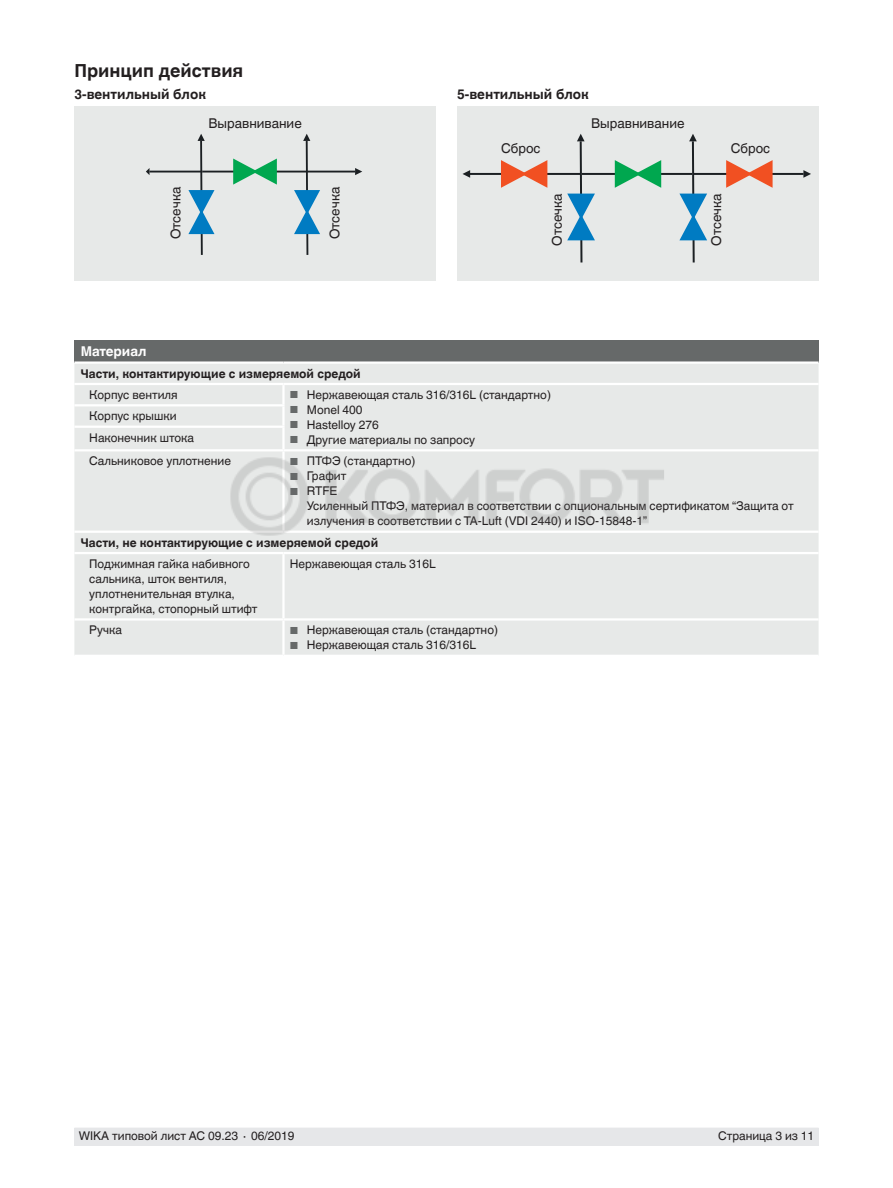
<style>
.page{position:relative;width:893px;height:1188px;background:#fff}
.page>*{position:absolute;margin:0;border:0;box-sizing:border-box;transform-origin:0 0}
.t1{font:700 18px "Helvetica World";color:#231f20}
.t2{font:13.5px "Helvetica World";color:#231f20}
.t3{font:700 13.5px "Helvetica World";color:#231f20}
.t4{font:700 13.5px "Helvetica World";color:#fff}
.t5{font:12px/15px "Helvetica World";color:#231f20}
.t6{font:700 12px "Helvetica World";color:#231f20}
.s1{font-size:10.2px;color:#666969}
</style>
<div class="page">
<div style="left:74px;top:1128px;width:745px;height:17px;background:#e6e7e9"></div>
<div style="left:74px;top:106px;width:362px;height:174px;background:#e7e9e8"></div>
<hr style="left:202px;top:171px;width:104px;height:2px;background:#1c2023">
<svg style="left:233px;top:159px;width:44px;height:26px"></svg>
<svg style="left:188px;top:134px;width:26px;height:121px"></svg>
<hr style="left:149px;top:171px;width:53px;height:2px;background:#1c2023">
<svg style="left:146px;top:168px;width:4px;height:7px"></svg>
<svg style="left:294px;top:134px;width:26px;height:121px"></svg>
<hr style="left:306px;top:171px;width:49px;height:2px;background:#1c2023">
<svg style="left:355px;top:168px;width:7px;height:7px"></svg>
<div style="left:457px;top:106px;width:362px;height:174px;background:#e7e9e8"></div>
<hr style="left:582px;top:173px;width:110px;height:2px;background:#1c2023">
<svg style="left:615px;top:160px;width:46px;height:28px"></svg>
<svg style="left:567px;top:134px;width:28px;height:129px"></svg>
<svg style="left:679px;top:134px;width:28px;height:129px"></svg>
<hr style="left:693px;top:173px;width:111px;height:2px;background:#1c2023">
<svg style="left:803px;top:170px;width:8px;height:8px"></svg>
<svg style="left:726px;top:160px;width:47px;height:28px"></svg>
<hr style="left:470px;top:173px;width:110px;height:2px;background:#1c2023">
<svg style="left:462px;top:170px;width:8px;height:8px"></svg>
<svg style="left:501px;top:160px;width:46px;height:28px"></svg>
<div style="left:74px;top:340px;width:745px;height:23px;background:#666969"></div>
<div style="left:74px;top:364px;width:745px;height:291px;background:#e7e9e8"></div>
<hr style="left:74px;top:531px;width:209px;height:2px;background:#fff">
<hr style="left:283px;top:531px;width:536px;height:2px;background:#fff">
<hr style="left:74px;top:404px;width:211px;height:2px;background:#fff">
<hr style="left:74px;top:426px;width:211px;height:2px;background:#fff">
<hr style="left:282px;top:385px;width:3px;height:19px;background:#fff">
<hr style="left:282px;top:406px;width:3px;height:20px;background:#fff">
<hr style="left:282px;top:428px;width:3px;height:21px;background:#fff">
<hr style="left:282px;top:621px;width:3px;height:34px;background:#fff">
<hr style="left:74px;top:383px;width:209px;height:2px;background:#fff">
<hr style="left:283px;top:383px;width:536px;height:2px;background:#fff">
<hr style="left:74px;top:449px;width:209px;height:2px;background:#fff">
<hr style="left:283px;top:449px;width:536px;height:2px;background:#fff">
<hr style="left:74px;top:361px;width:209px;height:3px;background:#fff">
<hr style="left:283px;top:361px;width:536px;height:3px;background:#fff">
<hr style="left:283px;top:552px;width:536px;height:2px;background:#fff">
<hr style="left:283px;top:618px;width:536px;height:3px;background:#fff">
<hr style="left:74px;top:552px;width:209px;height:2px;background:#fff">
<hr style="left:282px;top:554px;width:3px;height:64px;background:#fff">
<hr style="left:74px;top:618px;width:209px;height:3px;background:#fff">
<img style="left:223px;top:447px;width:447px;height:98px">
<h1 class="t1" style="left:74px;top:60px;width:170px">Принцип действия</h1>
<p class="t3" style="left:74px;top:86px;width:133px">3-вентильный блок</p>
<p class="t3" style="left:457px;top:86px;width:133px">5-вентильный блок</p>
<p class="t2" style="left:208px;top:116px;width:95px">Выравнивание</p>
<p class="t2" style="left:591px;top:116px;width:95px">Выравнивание</p>
<p class="t2" style="left:501px;top:140px;width:41px">Сброс</p>
<p class="t2" style="left:731px;top:140px;width:41px">Сброс</p>
<p class="t2" style="left:168px;top:239px;width:54px;rotate:-90deg">Отсечка</p>
<p class="t2" style="left:327px;top:239px;width:54px;rotate:-90deg">Отсечка</p>
<p class="t2" style="left:549px;top:246px;width:54px;rotate:-90deg">Отсечка</p>
<p class="t2" style="left:709px;top:246px;width:54px;rotate:-90deg">Отсечка</p>
<p class="t4" style="left:81px;top:344px;width:67px">Материал</p>
<p class="t6" style="left:81px;top:366px;width:281px">Части, контактирующие с измеряемой средой</p>
<p class="t5" style="left:89px;top:387px;width:90px">Корпус вентиля</p>
<p class="t5" style="left:290px;top:387px;width:263px"><span class="s1">■</span> Нержавеющая сталь 316/316L (стандартно)</p>
<p class="t5" style="left:290px;top:402px;width:74px"><span class="s1">■</span> Monel 400</p>
<p class="t5" style="left:290px;top:417px;width:91px"><span class="s1">■</span> Hastelloy 276</p>
<p class="t5" style="left:290px;top:432px;width:187px"><span class="s1">■</span> Другие материалы по запросу</p>
<p class="t5" style="left:89px;top:406px;width:106px;line-height:21.3px">Корпус крышки<br>Наконечник штока</p>
<p class="t5" style="left:89px;top:454px;width:143px">Сальниковое уплотнение</p>
<p class="t5" style="left:290px;top:454px;width:127px"><span class="s1">■</span> ПТФЭ (стандартно)</p>
<p class="t5" style="left:290px;top:469px;width:58px"><span class="s1">■</span> Графит</p>
<p class="t5" style="left:307px;top:484px;width:488px;text-indent:-17px"><span class="s1">■</span> RTFE<br>Усиленный ПТФЭ, материал в соответствии с опциональным сертификатом “Защита от излучения в соответствии с TA-Luft (VDI 2440) и ISO-15848-1”</p>
<p class="t6" style="left:81px;top:536px;width:299px">Части, не контактирующие с измеряемой средой</p>
<p class="t5" style="left:89px;top:556px;width:170px">Поджимная гайка набивного сальника, шток вентиля, уплотненительная втулка, контргайка, стопорный штифт</p>
<p class="t5" style="left:290px;top:556px;width:147px">Нержавеющая сталь 316L</p>
<p class="t5" style="left:89px;top:623px;width:34px">Ручка</p>
<p class="t5" style="left:290px;top:623px;width:210px"><span class="s1">■</span> Нержавеющая сталь (стандартно)</p>
<p class="t5" style="left:290px;top:638px;width:188px"><span class="s1">■</span> Нержавеющая сталь 316/316L</p>
<p class="t5" style="left:79px;top:1129px;width:217px">WIKA типовой лист AC 09.23 ∙ 06/2019</p>
<p class="t5" style="left:718px;top:1129px;width:98px">Страница 3 из 11</p>
</div>
